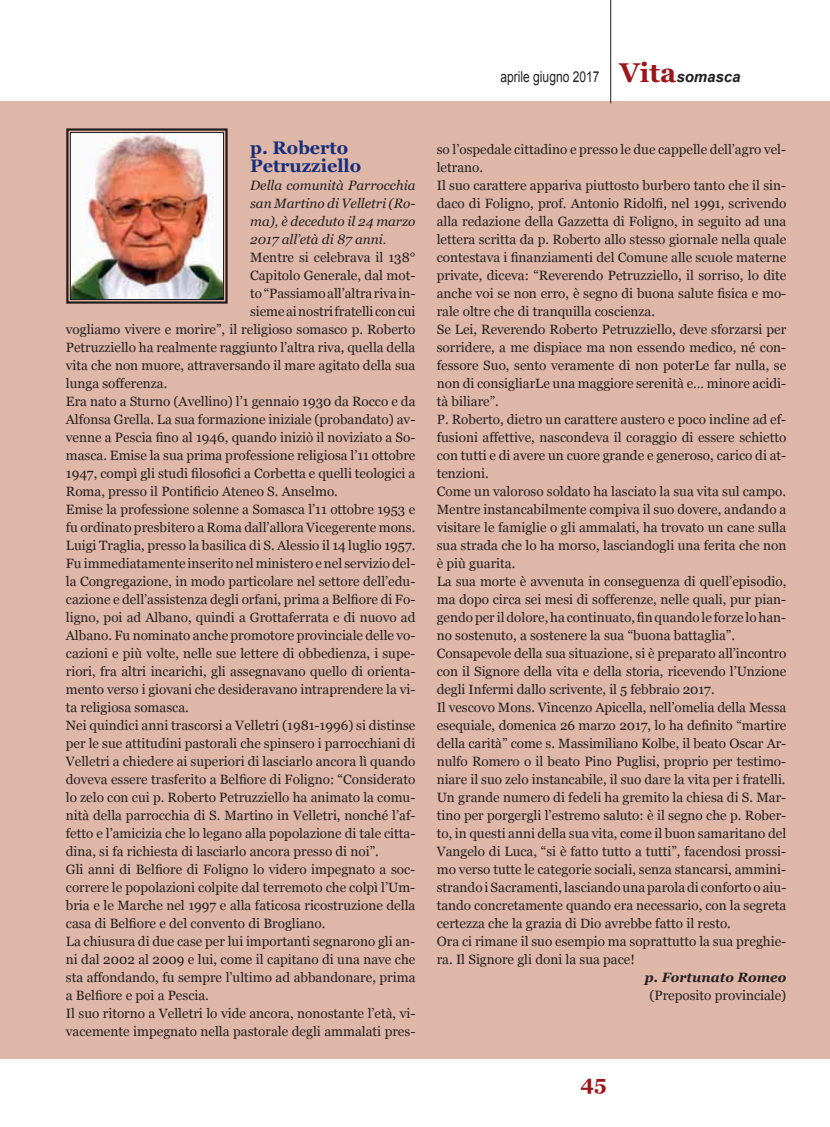
<style>
.page{position:relative;width:830px;height:1127px;background:#fff}
.page>*{position:absolute;margin:0;border:0;box-sizing:border-box;transform-origin:0 0}
.t1{font:700 21px "Georgia";color:#9c161a}
.t2{font:700 18px/18px "Georgia";color:#192e7b}
.t3{font:15px "Arial";color:#231f20;scale:.8 1}
.t4{font:13.5px/18px "Georgia";color:#231f20}
.t5{font:italic 13.5px/18px "Georgia";color:#231f20;text-align:justify}
.t6{font:italic 700 13.5px "Georgia";color:#231f20}
.s1{font-family:"Georgia";font-weight:700;font-size:27px;color:#9c161a}
.s2{font-weight:700;font-style:italic}
</style>
<div class="page">
<div style="left:0;top:101px;width:829px;height:957px;background:#dfb7a8"></div>
<img style="left:72px;top:134px;width:150px;height:164px">
<div style="left:66px;top:128px;width:161px;height:176px;border:2px solid #231f20"></div>
<div style="left:70px;top:132px;width:154px;height:168px;border:1px solid #231f20"></div>
<hr style="left:610px;top:0;width:1px;height:103px;background:#231f20">
<p class="t3" style="left:500px;top:67px;width:301px">aprile giugno 2017 <span class="s1">Vita</span><span class="s2">somasca</span></p>
<h2 class="t2" style="left:250px;top:140px;width:113px">p. Roberto<br>Petruzziello</h2>
<p class="t5" style="left:250px;top:177px;width:167px">Della comunità Parrocchia san Martino di Velletri (Ro&shy;ma), è deceduto il 24 marzo 2017 all’età di 87 anni.</p>
<p class="t4" style="left:250px;top:248px;width:167px">Mentre si celebrava il 138°</p>
<p class="t4" style="left:250px;top:266px;width:167px">Capitolo Generale, dal mot-</p>
<p class="t4" style="left:250px;top:284px;width:167px">to “Passiamo all’altra riva in-</p>
<p class="t4" style="left:250px;top:302px;width:167px">sieme ai nostri fratelli con cui</p>
<p class="t4" style="left:66px;top:320px;width:351px">vogliamo vivere e morire”, il religioso somasco p. Roberto</p>
<p class="t4" style="left:66px;top:338px;width:351px">Petruzziello ha realmente raggiunto l’altra riva, quella della</p>
<p class="t4" style="left:66px;top:356px;width:351px">vita che non muore, attraversando il mare agitato della sua</p>
<p class="t4" style="left:66px;top:374px;width:103px">lunga sofferenza.</p>
<p class="t4" style="left:66px;top:392px;width:351px">Era nato a Sturno (Avellino) l’1 gennaio 1930 da Rocco e da</p>
<p class="t4" style="left:66px;top:410px;width:351px">Alfonsa Grella. La sua formazione iniziale (probandato) av-</p>
<p class="t4" style="left:66px;top:428px;width:351px">venne a Pescia fino al 1946, quando iniziò il noviziato a So-</p>
<p class="t4" style="left:66px;top:446px;width:351px">masca. Emise la sua prima professione religiosa l’11 ottobre</p>
<p class="t4" style="left:66px;top:463px;width:351px">1947, compì gli studi filosofici a Corbetta e quelli teologici a</p>
<p class="t4" style="left:66px;top:481px;width:273px">Roma, presso il Pontificio Ateneo S. Anselmo.</p>
<p class="t4" style="left:66px;top:499px;width:351px">Emise la professione solenne a Somasca l’11 ottobre 1953 e</p>
<p class="t4" style="left:66px;top:517px;width:351px">fu ordinato presbitero a Roma dall’allora Vicegerente mons.</p>
<p class="t4" style="left:66px;top:535px;width:351px">Luigi Traglia, presso la basilica di S. Alessio il 14 luglio 1957.</p>
<p class="t4" style="left:66px;top:553px;width:351px">Fu immediatamente inserito nel ministero e nel servizio del-</p>
<p class="t4" style="left:66px;top:571px;width:351px">la Congregazione, in modo particolare nel settore dell’edu-</p>
<p class="t4" style="left:66px;top:589px;width:351px">cazione e dell’assistenza degli orfani, prima a Belfiore di Fo-</p>
<p class="t4" style="left:66px;top:607px;width:351px">ligno, poi ad Albano, quindi a Grottaferrata e di nuovo ad</p>
<p class="t4" style="left:66px;top:625px;width:351px">Albano. Fu nominato anche promotore provinciale delle vo-</p>
<p class="t4" style="left:66px;top:643px;width:351px">cazioni e più volte, nelle sue lettere di obbedienza, i supe-</p>
<p class="t4" style="left:66px;top:661px;width:351px">riori, fra altri incarichi, gli assegnavano quello di orienta-</p>
<p class="t4" style="left:66px;top:679px;width:351px">mento verso i giovani che desideravano intraprendere la vi-</p>
<p class="t4" style="left:66px;top:697px;width:124px">ta religiosa somasca.</p>
<p class="t4" style="left:66px;top:715px;width:351px">Nei quindici anni trascorsi a Velletri (1981-1996) si distinse</p>
<p class="t4" style="left:66px;top:733px;width:351px">per le sue attitudini pastorali che spinsero i parrocchiani di</p>
<p class="t4" style="left:66px;top:751px;width:351px">Velletri a chiedere ai superiori di lasciarlo ancora lì quando</p>
<p class="t4" style="left:66px;top:769px;width:351px">doveva essere trasferito a Belfiore di Foligno: “Considerato</p>
<p class="t4" style="left:66px;top:787px;width:351px">lo zelo con cui p. Roberto Petruzziello ha animato la comu-</p>
<p class="t4" style="left:66px;top:805px;width:351px">nità della parrocchia di S. Martino in Velletri, nonché l’af-</p>
<p class="t4" style="left:66px;top:823px;width:351px">fetto e l’amicizia che lo legano alla popolazione di tale citta-</p>
<p class="t4" style="left:66px;top:841px;width:314px">dina, si fa richiesta di lasciarlo ancora presso di noi”.</p>
<p class="t4" style="left:66px;top:859px;width:351px">Gli anni di Belfiore di Foligno lo videro impegnato a soc-</p>
<p class="t4" style="left:66px;top:877px;width:351px">correre le popolazioni colpite dal terremoto che colpì l’Um-</p>
<p class="t4" style="left:66px;top:895px;width:351px">bria e le Marche nel 1997 e alla faticosa ricostruzione della</p>
<p class="t4" style="left:66px;top:913px;width:261px">casa di Belfiore e del convento di Brogliano.</p>
<p class="t4" style="left:66px;top:931px;width:351px">La chiusura di due case per lui importanti segnarono gli an-</p>
<p class="t4" style="left:66px;top:949px;width:351px">ni dal 2002 al 2009 e lui, come il capitano di una nave che</p>
<p class="t4" style="left:66px;top:967px;width:351px">sta affondando, fu sempre l’ultimo ad abbandonare, prima</p>
<p class="t4" style="left:66px;top:985px;width:144px">a Belfiore e poi a Pescia.</p>
<p class="t4" style="left:66px;top:1003px;width:351px">Il suo ritorno a Velletri lo vide ancora, nonostante l’età, vi-</p>
<p class="t4" style="left:66px;top:1021px;width:351px">vacemente impegnato nella pastorale degli ammalati pres-</p>
<p class="t4" style="left:436px;top:139px;width:351px">so l’ospedale cittadino e presso le due cappelle dell’agro vel&shy;letrano.<br>Il suo carattere appariva piuttosto burbero tanto che il sin&shy;daco di Foligno, prof. Antonio Ridolfi, nel 1991, scrivendo alla redazione della Gazzetta di Foligno, in seguito ad una lettera scritta da p. Roberto allo stesso giornale nella quale contestava i finanziamenti del Comune alle scuole materne private, diceva: “Reverendo Petruzziello, il sorriso, lo dite anche voi se non erro, è segno di buona salute fisica e mo&shy;rale oltre che di tranquilla coscienza.<br>Se Lei, Reverendo Roberto Petruzziello, deve sforzarsi per sorridere, a me dispiace ma non essendo medico, né con&shy;fessore Suo, sento veramente di non poterLe far nulla, se non di consigliarLe una maggiore serenità e… minore acidi&shy;tà biliare”.<br>P. Roberto, dietro un carattere austero e poco incline ad ef&shy;fusioni affettive, nascondeva il coraggio di essere schietto con tutti e di avere un cuore grande e generoso, carico di at&shy;tenzioni.<br>Come un valoroso soldato ha lasciato la sua vita sul campo.<br>Mentre instancabilmente compiva il suo dovere, andando a visitare le famiglie o gli ammalati, ha trovato un cane sulla sua strada che lo ha morso, lasciandogli una ferita che non è più guarita.<br>La sua morte è avvenuta in conseguenza di quell’episodio, ma dopo circa sei mesi di sofferenze, nelle quali, pur pian&shy;gendo per il dolore, ha continuato, fin quando le forze lo han&shy;no sostenuto, a sostenere la sua “buona battaglia”.<br>Consapevole della sua situazione, si è preparato all’incontro con il Signore della vita e della storia, ricevendo l’Unzione degli Infermi dallo scrivente, il 5 febbraio 2017.<br>Il vescovo Mons. Vincenzo Apicella, nell’omelia della Messa esequiale, domenica 26 marzo 2017, lo ha definito “martire della carità” come s. Massimiliano Kolbe, il beato Oscar Ar&shy;nulfo Romero o il beato Pino Puglisi, proprio per testimo&shy;niare il suo zelo instancabile, il suo dare la vita per i fratelli.<br>Un grande numero di fedeli ha gremito la chiesa di S. Mar&shy;tino per porgergli l’estremo saluto: è il segno che p. Rober&shy;to, in questi anni della sua vita, come il buon samaritano del Vangelo di Luca, “si è fatto tutto a tutti”, facendosi prossi&shy;mo verso tutte le categorie sociali, senza stancarsi, ammini&shy;strando i Sacramenti, lasciando una parola di conforto o aiu&shy;tando concretamente quando era necessario, con la segreta certezza che la grazia di Dio avrebbe fatto il resto.<br>Ora ci rimane il suo esempio ma soprattutto la sua preghie&shy;ra. Il Signore gli doni la sua pace!</p>
<p class="t6" style="left:644px;top:967px;width:143px">p. Fortunato Romeo</p>
<p class="t4" style="left:649px;top:985px;width:138px">(Preposito provinciale)</p>
<h1 class="t1" style="left:580px;top:1074px;width:28px">45</h1>
</div>
